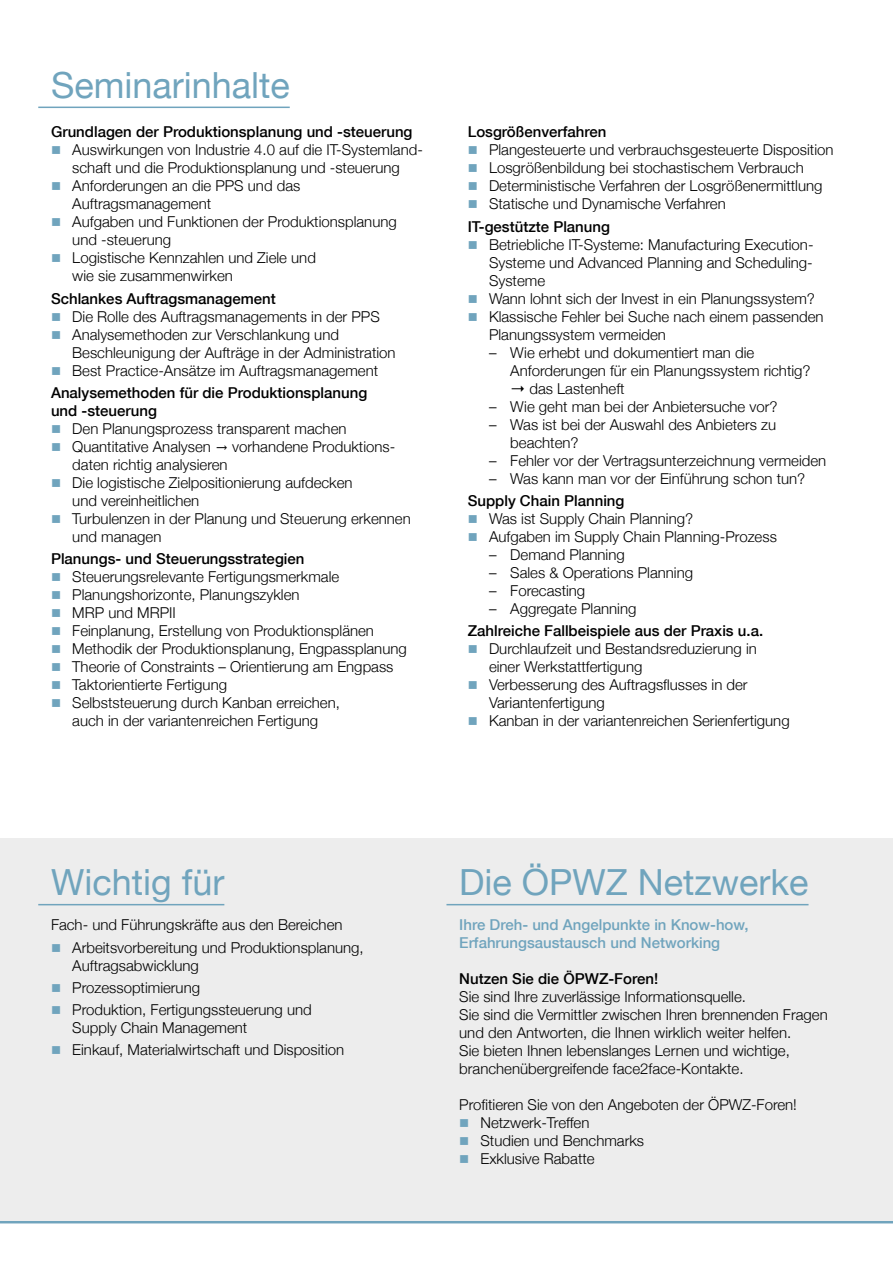
<style>
.page{position:relative;width:893px;height:1263px;background:#fff}
.page>*{position:absolute;margin:0;border:0;box-sizing:border-box;transform-origin:0 0}
.t1{font:36px "Helvetica Neue";color:#70a4bd}
.t2{font:300 15px/18px "Helvetica Neue";color:#000}
.t3{font:500 15px "Helvetica Neue";color:#000}
.t4{font:500 15px/18px "Helvetica Neue";color:#70a4bd}
.s1{color:#70a4bd}
.s2{font-weight:500}
</style>
<div class="page">
<hr style="left:0;top:1220px;width:893px;height:3px;background:#70a4bd">
<div style="left:0;top:838px;width:893px;height:382px;background:#ededed"></div>
<hr style="left:38px;top:107px;width:252px;height:1px;background:#70a4bd">
<hr style="left:38px;top:904px;width:186px;height:1px;background:#70a4bd">
<hr style="left:446px;top:904px;width:362px;height:1px;background:#70a4bd">
<h1 class="t1" style="left:51px;top:64px;width:240px">Seminarinhalte</h1>
<p class="t3" style="left:51px;top:123px;width:363px">Grundlagen der Produktionsplanung und -steuerung</p>
<p class="t2" style="left:51px;top:141px;width:373px;text-align:center"><span class="s1">■</span> Auswirkungen von Industrie 4.0 auf die IT-Systemland&shy;schaft und die Produktionsplanung und -steuerung</p>
<p class="t2" style="left:72px;top:177px;width:230px;text-indent:-21px"><span class="s1">■</span> Anforderungen an die PPS und das<br>Auftragsmanagement</p>
<p class="t2" style="left:72px;top:213px;width:326px;text-indent:-21px"><span class="s1">■</span> Aufgaben und Funktionen der Produktionsplanung und -steuerung</p>
<p class="t2" style="left:72px;top:249px;width:245px;text-indent:-21px"><span class="s1">■</span> Logistische Kennzahlen und Ziele und wie sie zusammenwirken</p>
<p class="t3" style="left:51px;top:289px;width:226px">Schlankes Auftragsmanagement</p>
<p class="t2" style="left:51px;top:307px;width:330px"><span class="s1">■</span> Die Rolle des Auftragsmanagements in der PPS</p>
<p class="t2" style="left:72px;top:325px;width:325px;text-indent:-21px"><span class="s1">■</span> Analysemethoden zur Verschlankung und<br>Beschleunigung der Aufträge in der Administration</p>
<p class="t2" style="left:51px;top:359px;width:329px;line-height:22.2px"><span class="s1">■</span> Best Practice-Ansätze im Auftragsmanagement<br><span class="s2">Analysemethoden für die Produktionsplanung</span></p>
<p class="t3" style="left:51px;top:401px;width:107px">und -steuerung</p>
<p class="t2" style="left:51px;top:419px;width:297px"><span class="s1">■</span> Den Planungsprozess transparent machen</p>
<p class="t2" style="left:72px;top:437px;width:325px;text-indent:-21px"><span class="s1">■</span> Quantitative Analysen → vorhandene Produktions&shy;daten richtig analysieren</p>
<p class="t2" style="left:72px;top:473px;width:282px;text-indent:-21px"><span class="s1">■</span> Die logistische Zielpositionierung aufdecken und vereinheitlichen</p>
<p class="t2" style="left:72px;top:509px;width:340px;text-indent:-21px"><span class="s1">■</span> Turbulenzen in der Planung und Steuerung erkennen und managen</p>
<p class="t3" style="left:51px;top:550px;width:255px">Planungs- und Steuerungsstrategien</p>
<p class="t2" style="left:51px;top:567px;width:290px"><span class="s1">■</span> Steuerungsrelevante Fertigungsmerkmale</p>
<p class="t2" style="left:51px;top:585px;width:250px"><span class="s1">■</span> Planungshorizonte, Planungszyklen</p>
<p class="t2" style="left:51px;top:603px;width:126px"><span class="s1">■</span> MRP und MRPII</p>
<p class="t2" style="left:51px;top:621px;width:324px"><span class="s1">■</span> Feinplanung, Erstellung von Produktionsplänen</p>
<p class="t2" style="left:51px;top:639px;width:357px"><span class="s1">■</span> Methodik der Produktionsplanung, Engpassplanung</p>
<p class="t2" style="left:51px;top:657px;width:344px"><span class="s1">■</span> Theorie of Constraints – Orientierung am Engpass</p>
<p class="t2" style="left:51px;top:675px;width:178px"><span class="s1">■</span> Taktorientierte Fertigung</p>
<p class="t2" style="left:51px;top:693px;width:290px;text-align:center"><span class="s1">■</span> Selbststeuerung durch Kanban erreichen, auch in der variantenreichen Fertigung</p>
<p class="t3" style="left:468px;top:123px;width:140px">Losgrößenverfahren</p>
<p class="t2" style="left:468px;top:141px;width:367px"><span class="s1">■</span> Plangesteuerte und verbrauchsgesteuerte Disposition</p>
<p class="t2" style="left:468px;top:159px;width:338px"><span class="s1">■</span> Losgrößenbildung bei stochastischem Verbrauch</p>
<p class="t2" style="left:468px;top:177px;width:356px"><span class="s1">■</span> Deterministische Verfahren der Losgrößenermittlung</p>
<p class="t2" style="left:468px;top:193px;width:259px;line-height:22.2px"><span class="s1">■</span> Statische und Dynamische Verfahren<br><span class="s2">IT-gestützte Planung</span></p>
<p class="t2" style="left:489px;top:235px;width:326px;text-align:justify;text-indent:-21px"><span class="s1">■</span> Betriebliche IT-Systeme: Manufacturing Execution-Systeme und Advanced Planning and Scheduling-Systeme</p>
<p class="t2" style="left:468px;top:289px;width:349px"><span class="s1">■</span> Wann lohnt sich der Invest in ein Planungssystem?</p>
<p class="t2" style="left:489px;top:307px;width:336px;text-indent:-21px"><span class="s1">■</span> Klassische Fehler bei Suche nach einem passenden<br>Planungssystem vermeiden</p>
<p class="t2" style="left:510px;top:343px;width:302px;text-indent:-21px">– Wie erhebt und dokumentiert man die<br>Anforderungen für ein Planungssystem richtig? ➝ das Lastenheft</p>
<p class="t2" style="left:489px;top:397px;width:290px">– Wie geht man bei der Anbietersuche vor?</p>
<p class="t2" style="left:510px;top:415px;width:267px;text-indent:-21px">– Was ist bei der Auswahl des Anbieters zu beachten?</p>
<p class="t2" style="left:489px;top:451px;width:339px">– Fehler vor der Vertragsunterzeichnung vermeiden</p>
<p class="t2" style="left:489px;top:469px;width:318px">– Was kann man vor der Einführung schon tun?</p>
<p class="t3" style="left:468px;top:491px;width:158px">Supply Chain Planning</p>
<p class="t2" style="left:468px;top:509px;width:227px"><span class="s1">■</span> Was ist Supply Chain Planning?</p>
<p class="t2" style="left:468px;top:527px;width:311px"><span class="s1">■</span> Aufgaben im Supply Chain Planning-Prozess</p>
<p class="t2" style="left:489px;top:545px;width:137px">– Demand Planning</p>
<p class="t2" style="left:489px;top:563px;width:206px">– Sales &amp; Operations Planning</p>
<p class="t2" style="left:489px;top:581px;width:98px">– Forecasting</p>
<p class="t2" style="left:489px;top:599px;width:149px">– Aggregate Planning</p>
<p class="t3" style="left:468px;top:622px;width:297px">Zahlreiche Fallbeispiele aus der Praxis u.a.</p>
<p class="t2" style="left:489px;top:639px;width:269px;text-indent:-21px"><span class="s1">■</span> Durchlaufzeit und Bestandsreduzierung in einer Werkstattfertigung</p>
<p class="t2" style="left:489px;top:675px;width:260px;text-indent:-21px"><span class="s1">■</span> Verbesserung des Auftragsflusses in der<br>Variantenfertigung</p>
<p class="t2" style="left:468px;top:711px;width:323px"><span class="s1">■</span> Kanban in der variantenreichen Serienfertigung</p>
<h1 class="t1" style="left:51px;top:861px;width:175px">Wichtig für</h1>
<p class="t2" style="left:51px;top:916px;width:293px">Fach- und Führungskräfte aus den Bereichen</p>
<p class="t2" style="left:72px;top:938px;width:293px;text-indent:-21px"><span class="s1">■</span> Arbeitsvorbereitung und Produktionsplanung,<br>Auftragsabwicklung</p>
<p class="t2" style="left:51px;top:978px;width:151px"><span class="s1">■</span> Prozessoptimierung</p>
<p class="t2" style="left:72px;top:1000px;width:241px;text-indent:-21px"><span class="s1">■</span> Produktion, Fertigungssteuerung und<br>Supply Chain Management</p>
<p class="t2" style="left:51px;top:1041px;width:295px"><span class="s1">■</span> Einkauf, Materialwirtschaft und Disposition</p>
<h1 class="t1" style="left:459px;top:861px;width:351px">Die ÖPWZ Netzwerke</h1>
<p class="t4" style="left:459px;top:916px;width:291px">Ihre Dreh- und Angelpunkte in Know-how,<br>Erfahrungsaustausch und Networking</p>
<p class="t3" style="left:459px;top:970px;width:200px">Nutzen Sie die ÖPWZ-Foren!</p>
<p class="t2" style="left:459px;top:988px;width:370px">Sie sind Ihre zuverlässige Informationsquelle.<br>Sie sind die Vermittler zwischen Ihren brennenden Fragen und den Antworten, die Ihnen wirklich weiter helfen.<br>Sie bieten Ihnen lebenslanges Lernen und wichtige, branchenübergreifende face2face-Kontakte.</p>
<p class="t2" style="left:459px;top:1096px;width:339px">Profitieren Sie von den Angeboten der ÖPWZ-Foren!</p>
<p class="t2" style="left:459px;top:1114px;width:132px"><span class="s1">■</span> Netzwerk-Treffen</p>
<p class="t2" style="left:459px;top:1132px;width:186px"><span class="s1">■</span> Studien und Benchmarks</p>
<p class="t2" style="left:459px;top:1150px;width:137px"><span class="s1">■</span> Exklusive Rabatte</p>
</div>
